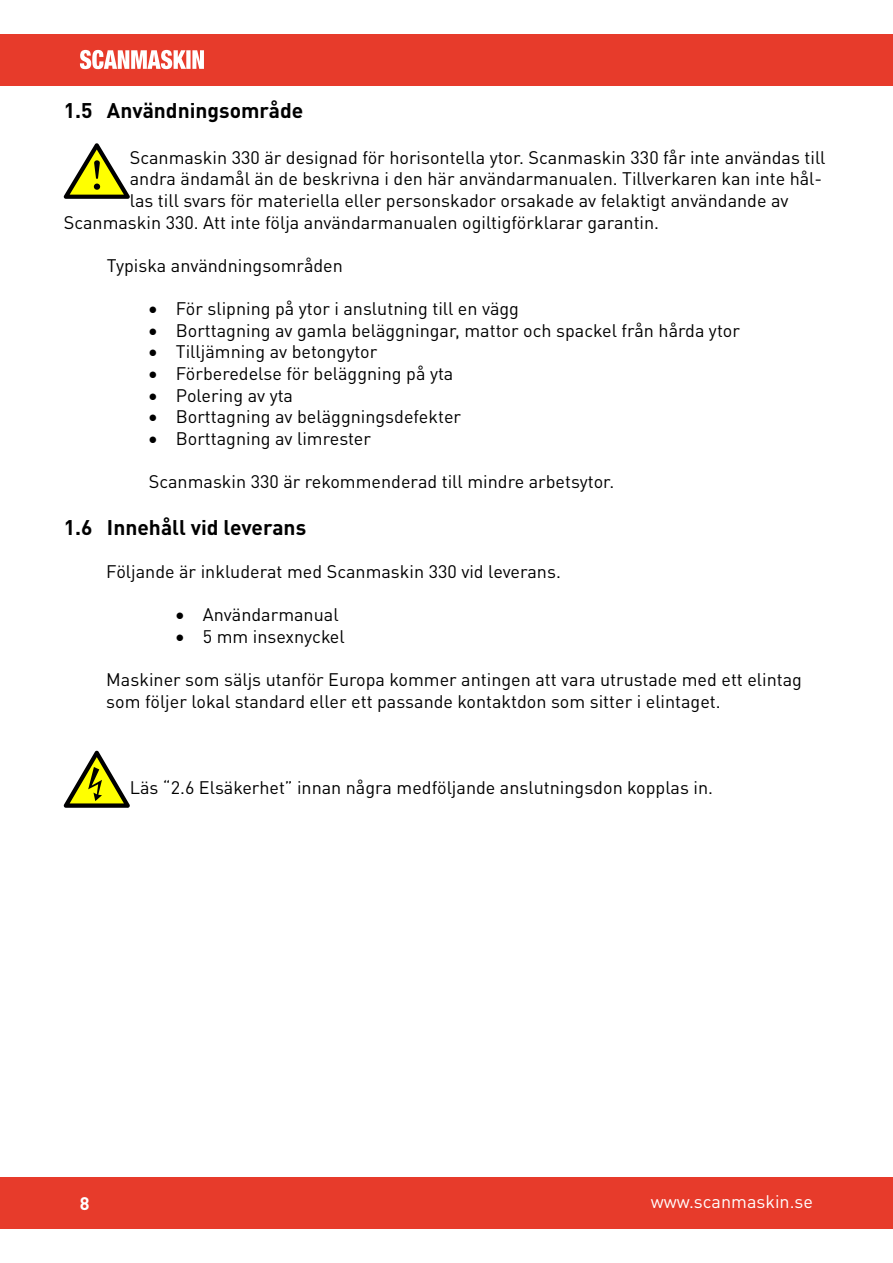
<style>
.page{position:relative;width:893px;height:1263px;background:#fff}
.page>*{position:absolute;margin:0;border:0;box-sizing:border-box;transform-origin:0 0}
.t1{font:700 21px "DIN Pro";color:#000}
.t2{font:18px/21.6px "DIN Pro";color:#000}
.t3{font:18px "DIN Pro";color:#fff}
.t4{font:700 18px "DIN Pro";color:#fff}
</style>
<div class="page">
<div style="left:0;top:34px;width:893px;height:51px;background:#e73b2b"></div>
<div style="left:0;top:1178px;width:893px;height:51px;background:#e73b2b"></div>
<svg style="left:80px;top:50px;width:124px;height:19px"></svg>
<svg style="left:64px;top:143px;width:66px;height:56px"></svg>
<svg style="left:64px;top:751px;width:66px;height:57px"></svg>
<p class="t1" style="left:64px;top:93px;width:241px">1.5 Användningsområde</p>
<p class="t2" style="left:130px;top:145px;width:697px">Scanmaskin 330 är designad för horisontella ytor. Scanmaskin 330 får inte användas till</p>
<p class="t2" style="left:130px;top:166px;width:694px">andra ändamål än de beskrivna i den här användarmanualen. Tillverkaren kan inte hål-</p>
<p class="t2" style="left:130px;top:188px;width:660px">las till svars för materiella eller personskador orsakade av felaktigt användande av</p>
<p class="t2" style="left:64px;top:210px;width:597px">Scanmaskin 330. Att inte följa användarmanualen ogiltigförklarar garantin.</p>
<p class="t2" style="left:107px;top:253px;width:237px">Typiska användningsområden</p>
<p class="t2" style="left:149px;top:296px;width:372px">• För slipning på ytor i anslutning till en vägg</p>
<p class="t2" style="left:149px;top:318px;width:593px">• Borttagning av gamla beläggningar, mattor och spackel från hårda ytor</p>
<p class="t2" style="left:149px;top:339px;width:230px">• Tilljämning av betongytor</p>
<p class="t2" style="left:149px;top:361px;width:306px">• Förberedelse för beläggning på yta</p>
<p class="t2" style="left:149px;top:382px;width:146px">• Polering av yta</p>
<p class="t2" style="left:149px;top:404px;width:314px">• Borttagning av beläggningsdefekter</p>
<p class="t2" style="left:149px;top:426px;width:224px">• Borttagning av limrester</p>
<p class="t2" style="left:149px;top:469px;width:467px">Scanmaskin 330 är rekommenderad till mindre arbetsytor.</p>
<p class="t1" style="left:64px;top:510px;width:244px">1.6 Innehåll vid leverans</p>
<p class="t2" style="left:106px;top:559px;width:456px">Följande är inkluderat med Scanmaskin 330 vid leverans.</p>
<p class="t2" style="left:176px;top:602px;width:164px">• Användarmanual</p>
<p class="t2" style="left:176px;top:624px;width:170px">• 5 mm insexnyckel</p>
<p class="t2" style="left:106px;top:667px;width:697px">Maskiner som säljs utanför Europa kommer antingen att vara utrustade med ett elintag som följer lokal standard eller ett passande kontaktdon som sitter i elintaget.</p>
<p class="t2" style="left:130px;top:775px;width:585px">Läs “2.6 Elsäkerhet” innan några medföljande anslutningsdon kopplas in.</p>
<p class="t4" style="left:80px;top:1188px;width:11px">8</p>
<p class="t3" style="left:651px;top:1187px;width:164px">www.scanmaskin.se</p>
</div>
